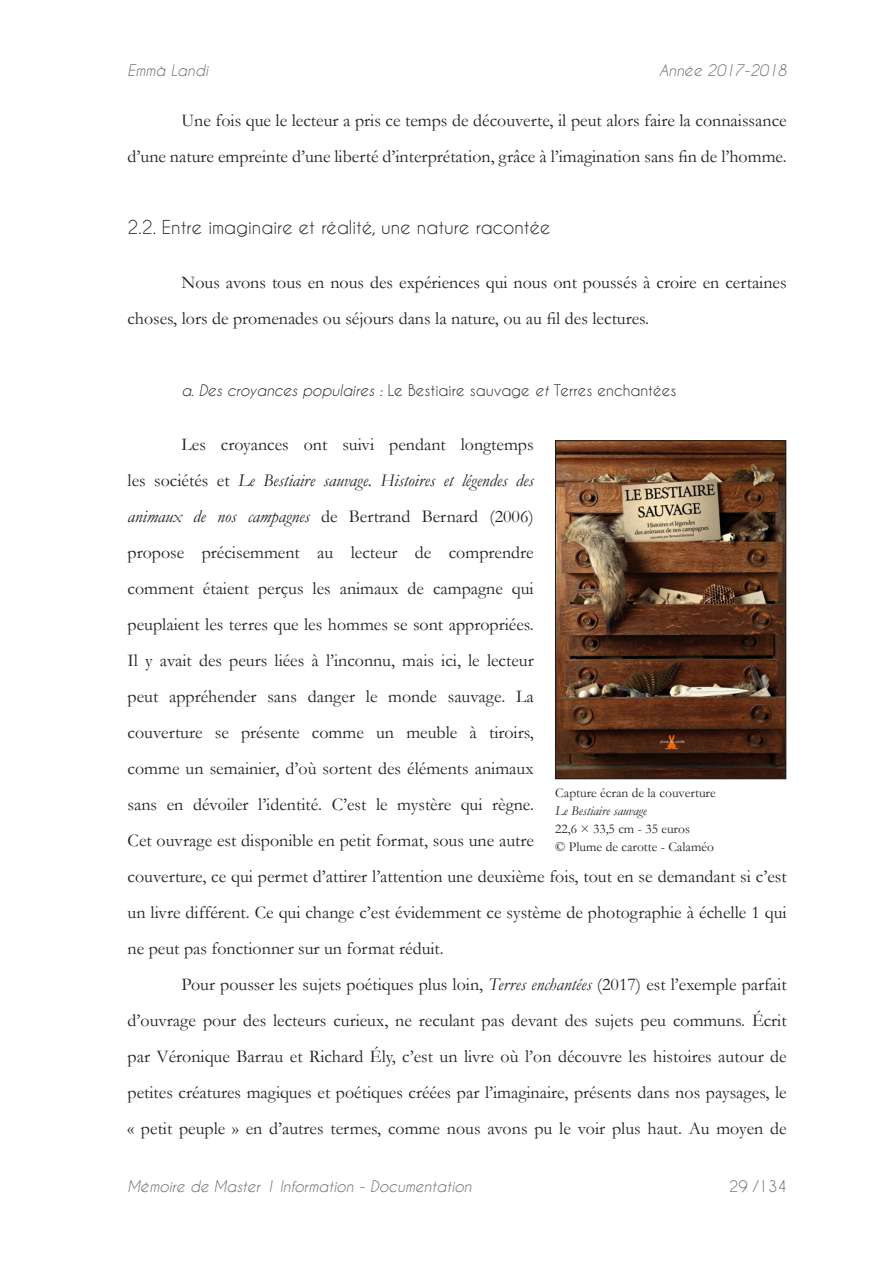
<style>
.page{position:relative;width:893px;height:1263px;background:#fff}
.page>*{position:absolute;margin:0;border:0;box-sizing:border-box;transform-origin:0 0}
.Corps_de_texte{font:18px/36px "Garamond";color:#231f20}
.SOUS-P{font:18px "Caviar Dreams";color:#231f20}
.t1{font:italic 15px "Caviar Dreams";color:#636366}
.SOUS-SOUS-P{font:15px "Caviar Dreams";color:#231f20}
.t2{font:15px "Caviar Dreams";color:#636366}
.légendes_images{font:13.5px/18px "Garamond";color:#231f20}
.s1{font-style:italic}
</style>
<div class="page">
<img style="left:557px;top:442px;width:227px;height:335px">
<div style="left:555px;top:440px;width:231px;height:339px;border:1px solid #231f20"></div>
<p class="t1" style="left:128px;top:61px;width:82px">Emmà Landi</p>
<p class="t1" style="left:659px;top:61px;width:129px">Année 2017-2018</p>
<p class="Corps_de_texte" style="left:128px;top:102px;width:661px;text-align:right">Une fois que le lecteur a pris ce temps de découverte, il peut alors faire la connaissance<br>d’une nature empreinte d’une liberté d’interprétation, grâce à l’imagination sans fin de l’homme.</p>
<p class="SOUS-P" style="left:128px;top:216px;width:424px">2.2. Entre imaginaire et réalité, une nature racontée</p>
<p class="Corps_de_texte" style="left:128px;top:264px;width:661px;text-indent:54px">Nous avons tous en nous des expériences qui nous ont poussés à croire en certaines choses, lors de promenades ou séjours dans la nature, ou au fil des lectures.</p>
<p class="SOUS-SOUS-P" style="left:182px;top:381px;width:496px"><span class="s1">a. Des croyances populaires :</span> Le Bestiaire sauvage <span class="s1">et</span> Terres enchantées</p>
<p class="Corps_de_texte" style="left:128px;top:426px;width:661px;text-indent:54px">Les croyances ont suivi pendant longtemps<br>les sociétés et <span class="s1">Le Bestiaire sauvage. Histoires et légendes des<br>animaux de nos campagnes</span> de Bertrand Bernard (2006)<br>propose précisemment au lecteur de comprendre<br>comment étaient perçus les animaux de campagne qui<br>peuplaient les terres que les hommes se sont appropriées.<br>Il y avait des peurs liées à l’inconnu, mais ici, le lecteur<br>peut appréhender sans danger le monde sauvage. La<br>couverture se présente comme un meuble à tiroirs,<br>comme un semainier, d’où sortent des éléments animaux<br>sans en dévoiler l’identité. C’est le mystère qui règne.<br>Cet ouvrage est disponible en petit format, sous une autre<br>couverture, ce qui permet d’attirer l’attention une deuxième fois, tout en se demandant si c’est un livre différent. Ce qui change c’est évidemment ce système de photographie à échelle 1 qui ne peut pas fonctionner sur un format réduit.</p>
<p class="Corps_de_texte" style="left:128px;top:966px;width:661px;text-align:justify;text-indent:54px">Pour pousser les sujets poétiques plus loin, <span class="s1">Terres enchantées</span> (2017) est l’exemple parfait d’ouvrage pour des lecteurs curieux, ne reculant pas devant des sujets peu communs. Écrit par Véronique Barrau et Richard Ély, c’est un livre où l’on découvre les histoires autour de petites créatures magiques et poétiques créées par l’imaginaire, présents dans nos paysages, le « petit peuple » en d’autres termes, comme nous avons pu le voir plus haut. Au moyen de</p>
<p class="légendes_images" style="left:555px;top:783px;width:162px">Capture écran de la couverture<br><span class="s1">Le Bestiaire sauvage<br></span>22,6 × 33,5 cm - 35 euros<br>© Plume de carotte - Calaméo</p>
<p class="t1" style="left:128px;top:1177px;width:346px">Mémoire de Master 1 Information - Documentation</p>
<p class="t2" style="left:729px;top:1177px;width:59px">29 /134</p>
</div>
